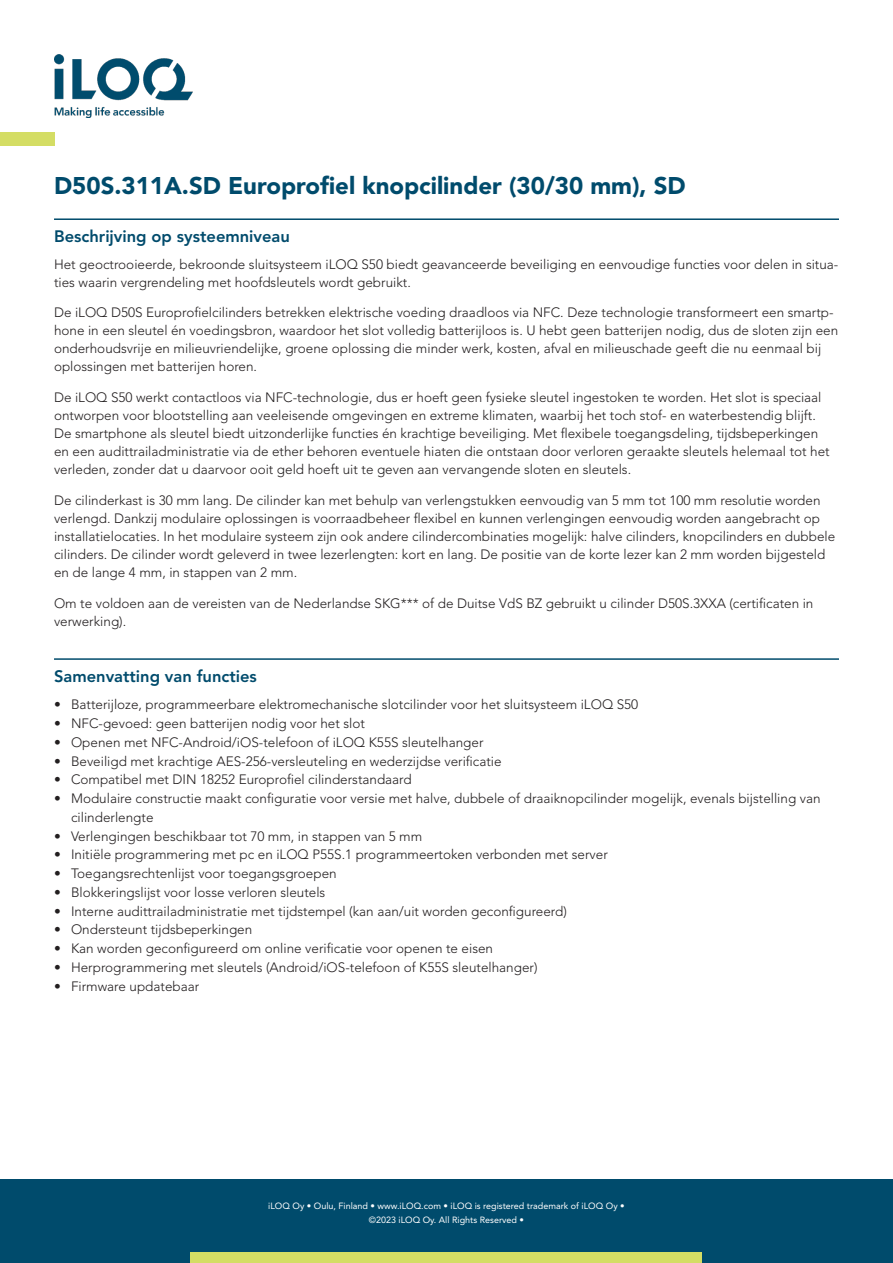
<style>
.page{position:relative;width:893px;height:1263px;background:#fff}
.page>*{position:absolute;margin:0;border:0;box-sizing:border-box;transform-origin:0 0}
.Tuotenimi{font:900 24px "Avenir LT Std";color:#004b6c}
.Otsikko{font:800 16.5px "Avenir LT Std";color:#004b6c}
.nl_NL{font:300 13.5px/18px "Avenir LT Std";color:#231f20}
.t1{font:9px/13.5px "Avenir LT Std";color:#fff;text-align:center}
</style>
<div class="page">
<div style="left:0;top:1179px;width:893px;height:84px;background:#004b6c"></div>
<div style="left:191px;top:1252px;width:511px;height:11px;background:#d4dd64"></div>
<img style="left:54px;top:54px;width:139px;height:64px">
<div style="left:0;top:133px;width:54px;height:13px;background:#d4dd64"></div>
<hr style="left:54px;top:218px;width:785px;height:2px;background:#004b6c">
<hr style="left:54px;top:658px;width:785px;height:2px;background:#004b6c">
<p class="Tuotenimi" style="left:54px;top:171px;width:633px">D50S.311A.SD Europrofiel knopcilinder (30/30 mm), SD</p>
<p class="Otsikko" style="left:54px;top:227px;width:237px">Beschrijving op systeemniveau</p>
<p class="nl_NL" style="left:54px;top:255px;width:786px">Het geoctrooieerde, bekroonde sluitsysteem iLOQ S50 biedt geavanceerde beveiliging en eenvoudige functies voor delen in situa&shy;ties waarin vergrendeling met hoofdsleutels wordt gebruikt.</p>
<p class="nl_NL" style="left:54px;top:304px;width:786px">De iLOQ D50S Europrofielcilinders betrekken elektrische voeding draadloos via NFC. Deze technologie transformeert een smartp&shy;hone in een sleutel én voedingsbron, waardoor het slot volledig batterijloos is. U hebt geen batterijen nodig, dus de sloten zijn een onderhoudsvrije en milieuvriendelijke, groene oplossing die minder werk, kosten, afval en milieuschade geeft die nu eenmaal bij oplossingen met batterijen horen.</p>
<p class="nl_NL" style="left:54px;top:389px;width:777px">De iLOQ S50 werkt contactloos via NFC-technologie, dus er hoeft geen fysieke sleutel ingestoken te worden. Het slot is speciaal ontworpen voor blootstelling aan veeleisende omgevingen en extreme klimaten, waarbij het toch stof- en waterbestendig blijft.<br>De smartphone als sleutel biedt uitzonderlijke functies én krachtige beveiliging. Met flexibele toegangsdeling, tijdsbeperkingen en een audittrailadministratie via de ether behoren eventuele hiaten die ontstaan door verloren geraakte sleutels helemaal tot het verleden, zonder dat u daarvoor ooit geld hoeft uit te geven aan vervangende sloten en sleutels.</p>
<p class="nl_NL" style="left:54px;top:491px;width:783px">De cilinderkast is 30 mm lang. De cilinder kan met behulp van verlengstukken eenvoudig van 5 mm tot 100 mm resolutie worden verlengd. Dankzij modulaire oplossingen is voorraadbeheer flexibel en kunnen verlengingen eenvoudig worden aangebracht op installatielocaties. In het modulaire systeem zijn ook andere cilindercombinaties mogelijk: halve cilinders, knopcilinders en dubbele cilinders. De cilinder wordt geleverd in twee lezerlengten: kort en lang. De positie van de korte lezer kan 2 mm worden bijgesteld en de lange 4 mm, in stappen van 2 mm.</p>
<p class="nl_NL" style="left:54px;top:594px;width:761px">Om te voldoen aan de vereisten van de Nederlandse SKG*** of de Duitse VdS BZ gebruikt u cilinder D50S.3XXA (certificaten in verwerking).</p>
<p class="Otsikko" style="left:54px;top:666px;width:204px">Samenvatting van functies</p>
<p class="nl_NL" style="left:54px;top:696px;width:586px">• Batterijloze, programmeerbare elektromechanische slotcilinder voor het sluitsysteem iLOQ S50</p>
<p class="nl_NL" style="left:54px;top:714px;width:312px">• NFC-gevoed: geen batterijen nodig voor het slot</p>
<p class="nl_NL" style="left:54px;top:733px;width:431px">• Openen met NFC-Android/iOS-telefoon of iLOQ K55S sleutelhanger</p>
<p class="nl_NL" style="left:54px;top:752px;width:449px">• Beveiligd met krachtige AES-256-versleuteling en wederzijdse verificatie</p>
<p class="nl_NL" style="left:54px;top:771px;width:359px">• Compatibel met DIN 18252 Europrofiel cilinderstandaard</p>
<p class="nl_NL" style="left:71px;top:789px;width:751px;line-height:18.8px;text-indent:-17px">• Modulaire constructie maakt configuratie voor versie met halve, dubbele of draaiknopcilinder mogelijk, evenals bijstelling van cilinderlengte</p>
<p class="nl_NL" style="left:54px;top:827px;width:370px">• Verlengingen beschikbaar tot 70 mm, in stappen van 5 mm</p>
<p class="nl_NL" style="left:54px;top:846px;width:555px">• Initiële programmering met pc en iLOQ P55S.1 programmeertoken verbonden met server</p>
<p class="nl_NL" style="left:54px;top:864px;width:284px">• Toegangsrechtenlijst voor toegangsgroepen</p>
<p class="nl_NL" style="left:54px;top:883px;width:273px">• Blokkeringslijst voor losse verloren sleutels</p>
<p class="nl_NL" style="left:54px;top:902px;width:514px">• Interne audittrailadministratie met tijdstempel (kan aan/uit worden geconfigureerd)</p>
<p class="nl_NL" style="left:54px;top:921px;width:200px">• Ondersteunt tijdsbeperkingen</p>
<p class="nl_NL" style="left:54px;top:939px;width:441px">• Kan worden geconfigureerd om online verificatie voor openen te eisen</p>
<p class="nl_NL" style="left:54px;top:958px;width:485px">• Herprogrammering met sleutels (Android/iOS-telefoon of K55S sleutelhanger)</p>
<p class="nl_NL" style="left:54px;top:977px;width:147px">• Firmware updatebaar</p>
<p class="t1" style="left:268px;top:1199px;width:358px">iLOQ Oy • Oulu, Finland • www.iLOQ.com • iLOQ is registered trademark of iLOQ Oy • ©2023 iLOQ Oy. All Rights Reserved •</p>
</div>
